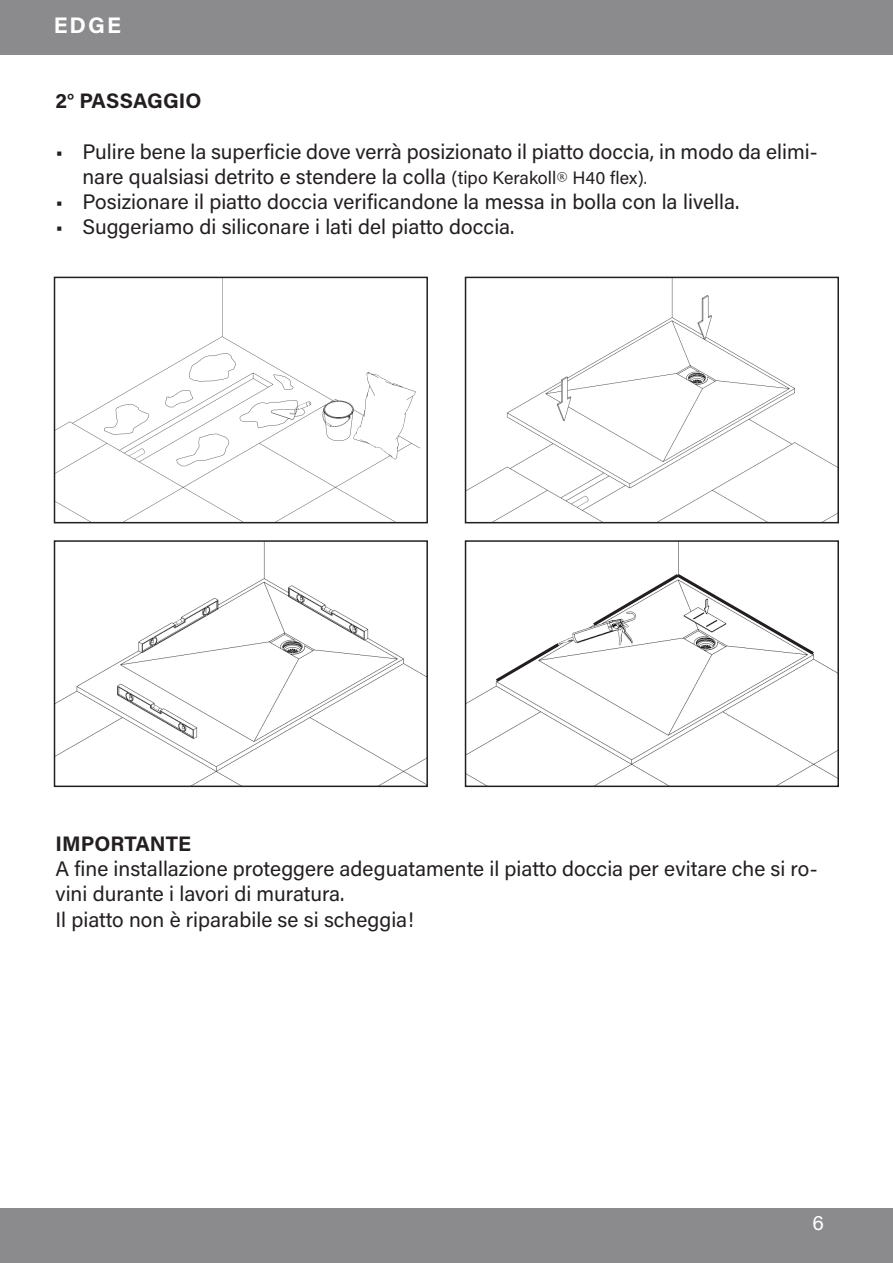
<style>
.page{position:relative;width:893px;height:1263px;background:#fff}
.page>*{position:absolute;margin:0;border:0;box-sizing:border-box;transform-origin:0 0}
.t1{font:22.5px "Acumin Variable Concept";color:#fff}
.t2{font:21px/25.2px "Acumin Variable Concept";letter-spacing:.02em;color:#231f20}
.t3{font:21px "Acumin Variable Concept";letter-spacing:.045em;color:#231f20}
.t4{font:21px "Acumin Variable Concept";letter-spacing:.04em;color:#231f20}
.t5{font:21px "Acumin Variable Concept";color:#fff}
.s1{font-size:18px}
.s2{font-family:"Amiri";font-size:18px}
.s3{font-size:15px}
</style>
<div class="page">
<div style="left:0;top:0;width:893px;height:54px;background:#8b8b8d"></div>
<div style="left:0;top:1209px;width:893px;height:54px;background:#8b8b8d"></div>
<img style="left:57px;top:280px;width:362px;height:240px">
<div style="left:54px;top:277px;width:374px;height:246px;border:2px solid #231f20"></div>
<img style="left:468px;top:280px;width:368px;height:240px">
<div style="left:465px;top:277px;width:374px;height:246px;border:2px solid #231f20"></div>
<img style="left:468px;top:543px;width:368px;height:241px">
<div style="left:465px;top:540px;width:374px;height:247px;border:2px solid #231f20"></div>
<img style="left:57px;top:543px;width:368px;height:241px">
<div style="left:54px;top:540px;width:374px;height:247px;border:2px solid #231f20"></div>
<svg style="left:493px;top:640px;width:69px;height:45px"></svg>
<svg style="left:590px;top:571px;width:227px;height:86px"></svg>
<p class="t1" style="left:54px;top:9px;width:68px">EDGE</p>
<p class="t3" style="left:55px;top:87px;width:147px">2° PASSAGGIO</p>
<p class="t2" style="left:82px;top:138px;width:737px;text-indent:-27px">• Pulire bene la superficie dove verrà posizionato il piatto doccia, in modo da elimi&shy;nare qualsiasi detrito e stendere la colla <span class="s1">(tipo Kerakoll</span><span class="s2">®</span> <span class="s1">H40 flex)</span><span class="s3">.</span></p>
<p class="t2" style="left:55px;top:188px;width:685px">• Posizionare il piatto doccia verificandone la messa in bolla con la livella.</p>
<p class="t2" style="left:55px;top:214px;width:460px">• Suggeriamo di siliconare i lati del piatto doccia.</p>
<p class="t4" style="left:55px;top:829px;width:136px">IMPORTANTE</p>
<p class="t2" style="left:55px;top:855px;width:764px">A fine installazione proteggere adeguatamente il piatto doccia per evitare che si ro&shy;vini durante i lavori di muratura.</p>
<p class="t2" style="left:55px;top:906px;width:360px">Il piatto non è riparabile se si scheggia!</p>
<p class="t5" style="left:813px;top:1208px;width:13px">6</p>
</div>
